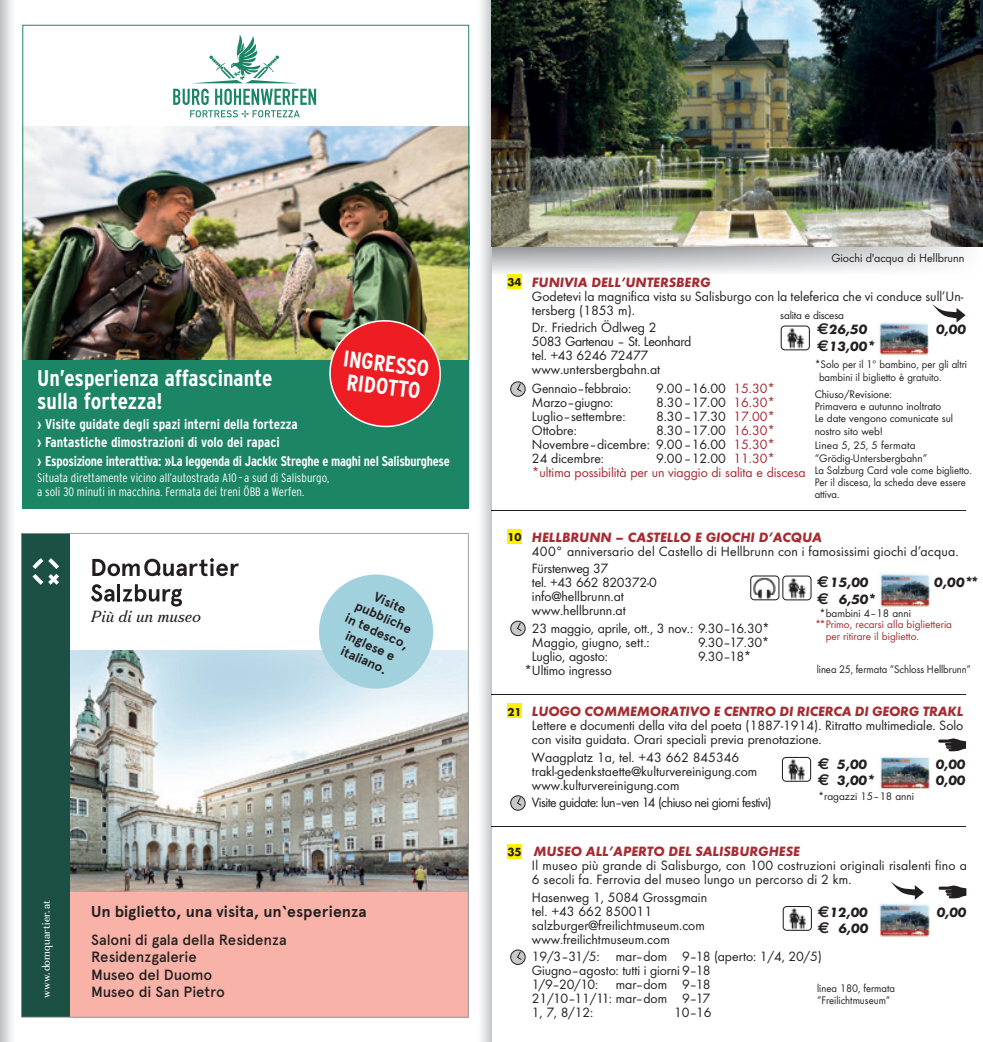
<style>
.page{position:relative;width:983px;height:1042px;background:#fff}
.page>*{position:absolute;margin:0;border:0;box-sizing:border-box;transform-origin:0 0}
.t1{font:700 condensed 22.75px/22.8px "Interstate";color:#fff}
.t2{font:700 15.75px "Apercu Pro";letter-spacing:.005em;color:#231f20}
.t3{font:italic 15.75px "Fortescue Pro";color:#231f20}
.t4{font:500 14.88px/17.5px "Apercu Pro";letter-spacing:-.01em;color:#231f20}
.t5{font:14px/14px "Futura Boo";color:#231f20}
.t6{font:700 condensed 14px/18.2px "Interstate";letter-spacing:-.015em;color:#fff}
.t7{font:italic 700 14px "Futura";color:#a72b30}
.t8{font:italic 700 14px "Futura";color:#231f20}
.t9{font:14px/14px "Futura Boo";letter-spacing:-.005em;color:#a72b30}
.t10{font:14px "Futura Boo";letter-spacing:-.04em;color:#231f20}
.t11{font:700 13.12px/15.8px "Apercu Pro";color:#231f20;text-align:center}
.t12{font:300 condensed 12.25px/14px "Interstate";color:#fff}
.t13{font:12.25px "Futura Boo";color:#231f20}
.t14{font:11.38px/12.2px "Futura Boo";color:#231f20}
.t15{font:11.38px/12.2px "Futura Boo";color:#231f20;scale:.95 1}
.t16{font:11.38px/12.2px "Futura Boo";color:#231f20;scale:.96 1}
.t17{font:11.38px/11.4px "Futura Boo";color:#a72b30}
.t18{font:10.67px "Fortescue Pro";letter-spacing:.02em;color:#fff}
.s1{font-style:normal;font-size:11.72px;color:#231f20}
.s2{color:#a72b30}
.s3{font-family:"Euro Sans Std";font-style:normal;font-size:15.75px}
.s4{color:#231f20}
.s5{font-style:normal;font-size:12.25px;color:#231f20}
</style>
<div class="page">
<img style="left:491px;top:246px;width:491px;height:29px">
<img style="left:491px;top:0;width:491px;height:246px">
<hr style="left:491px;top:510px;width:474px;height:1px;background:#231f20">
<hr style="left:491px;top:694px;width:474px;height:1px;background:#231f20">
<hr style="left:491px;top:826px;width:474px;height:1px;background:#231f20">
<div style="left:507px;top:274px;width:15px;height:15px;background:#fff101"></div>
<svg style="left:510px;top:382px;width:15px;height:14px"></svg>
<div style="left:510px;top:381px;width:15px;height:16px;border:1px solid #231f20;border-radius:50%"></div>
<svg style="left:516px;top:382px;width:6px;height:11px"></svg>
<img style="left:878px;top:323px;width:50px;height:34px">
<svg style="left:780px;top:325px;width:29px;height:25px"></svg>
<svg style="left:932px;top:304px;width:33px;height:18px"></svg>
<div style="left:507px;top:703px;width:15px;height:15px;background:#fff101"></div>
<svg style="left:510px;top:796px;width:15px;height:14px"></svg>
<div style="left:510px;top:795px;width:15px;height:15px;border:1px solid #231f20;border-radius:50%"></div>
<svg style="left:516px;top:796px;width:6px;height:11px"></svg>
<img style="left:880px;top:757px;width:49px;height:32px">
<img style="left:880px;top:759px;width:49px;height:11px">
<img style="left:880px;top:774px;width:49px;height:13px">
<svg style="left:938px;top:738px;width:27px;height:13px"></svg>
<svg style="left:781px;top:757px;width:29px;height:25px"></svg>
<div style="left:507px;top:529px;width:15px;height:15px;background:#fff101"></div>
<div style="left:510px;top:621px;width:15px;height:14px;background:#c7c8ca;border-radius:50%"></div>
<div style="left:510px;top:621px;width:15px;height:15px;border:1px solid #231f20;border-radius:50%"></div>
<svg style="left:516px;top:621px;width:6px;height:10px"></svg>
<svg style="left:750px;top:575px;width:61px;height:25px"></svg>
<img style="left:879px;top:574px;width:50px;height:33px">
<div style="left:507px;top:843px;width:15px;height:15px;background:#fff101"></div>
<svg style="left:510px;top:950px;width:15px;height:14px"></svg>
<div style="left:510px;top:949px;width:15px;height:16px;border:1px solid #231f20;border-radius:50%"></div>
<svg style="left:516px;top:950px;width:6px;height:11px"></svg>
<svg style="left:782px;top:906px;width:29px;height:25px"></svg>
<img style="left:880px;top:903px;width:50px;height:35px">
<img style="left:878px;top:907px;width:52px;height:11px">
<svg style="left:938px;top:885px;width:28px;height:13px"></svg>
<svg style="left:890px;top:881px;width:33px;height:19px"></svg>
<svg style="left:21px;top:533px;width:447px;height:484px"></svg>
<div style="left:22px;top:344px;width:447px;height:164px;background:#1c8565"></div>
<img style="left:24px;top:126px;width:443px;height:234px">
<svg style="left:173px;top:89px;width:143px;height:28px"></svg>
<svg style="left:196px;top:35px;width:97px;height:48px"></svg>
<svg style="left:325px;top:316px;width:120px;height:112px;background:#bf463d"></svg>
<h1 class="t1" style="left:344px;top:347px;width:88px;rotate:7deg">INGRESSO<br>RIDOTTO</h1>
<h1 class="t1" style="left:37px;top:366px;width:237px">Un’esperienza affascinante sulla fortezza!</h1>
<p class="t6" style="left:37px;top:415px;width:414px">› Visite guidate degli spazi interni della fortezza<br>› Fantastiche dimostrazioni di volo dei rapaci<br>› Esposizione interattiva: »La leggenda di Jackl« Streghe e maghi nel Salisburghese</p>
<p class="t12" style="left:37px;top:471px;width:293px">Situata direttamente vicino all’autostrada A10 – a sud di Salisburgo, a soli 30 minuti in macchina. Fermata dei treni ÖBB a Werfen.</p>
<p class="t3" style="left:91px;top:606px;width:111px">Più di un museo</p>
<p class="t11" style="left:363px;top:581px;width:70px;rotate:25deg">Visite pubbliche in tedesco, inglese e italiano.</p>
<p class="t18" style="left:39px;top:998px;width:99px;rotate:-90deg">www.domquartier.at</p>
<p class="t2" style="left:91px;top:900px;width:277px">Un biglietto, una visita, un‘esperienza</p>
<p class="t4" style="left:91px;top:930px;width:197px">Saloni di gala della Residenza<br>Residenzgalerie<br>Museo del Duomo<br>Museo di San Pietro</p>
<p class="t13" style="left:831px;top:250px;width:135px">Giochi d'acqua di Hellbrunn</p>
<p class="t7" style="left:507px;top:273px;width:204px"><span class="s1">34</span> FUNIVIA DELL’UNTERSBERG</p>
<p class="t5" style="left:532px;top:289px;width:433px">Godetevi la magnifica vista su Salisburgo con la teleferica che vi conduce sull’Un&shy;tersberg (1853 m).</p>
<p class="t5" style="left:532px;top:320px;width:161px">Dr. Friedrich Ödlweg 2<br>5083 Gartenau – St. Leonhard tel. +43 6246 72477 www.untersbergbahn.at</p>
<p class="t5" style="left:532px;top:381px;width:101px">Gennaio–febbraio:</p>
<p class="t5" style="left:655px;top:381px;width:120px">9.00–16.00 <span class="s2">15.30*</span></p>
<p class="t5" style="left:532px;top:395px;width:83px">Marzo–giugno:</p>
<p class="t5" style="left:655px;top:395px;width:120px">8.30–17.00 <span class="s2">16.30*</span></p>
<p class="t5" style="left:532px;top:409px;width:95px">Luglio–settembre:</p>
<p class="t5" style="left:656px;top:409px;width:120px">8.30–17.30 <span class="s2">17.00*</span></p>
<p class="t5" style="left:532px;top:423px;width:47px">Ottobre:</p>
<p class="t14" style="left:780px;top:309px;width:65px">salita e discesa</p>
<p class="t8" style="left:817px;top:321px;width:51px"><span class="s3">€</span>26,50</p>
<p class="t8" style="left:935px;top:321px;width:31px">0,00</p>
<p class="t8" style="left:817px;top:337px;width:60px"><span class="s3">€</span>13,00*</p>
<p class="t16" style="left:818px;top:358px;width:156px;text-indent:-4px">* Solo per il 1º bambino, per gli altri bambini il biglietto è gratuito.</p>
<p class="t14" style="left:814px;top:388px;width:140px">Chiuso/Revisione:<br>Primavera e autunno inoltrato<br>Le date vengono comunicate sul nostro sito web!</p>
<p class="t14" style="left:814px;top:439px;width:159px">Linea 5, 25, 5 fermata “Grödig-Untersbergbahn”<br>La Salzburg Card vale come biglietto.<br>Per il discesa, la scheda deve essere attiva.</p>
<p class="t5" style="left:532px;top:423px;width:244px;text-align:justify;text-indent:124px">8.30–17.00 <span class="s2">16.30* </span>Novembre–dicembre: 9.00–16.00 <span class="s2">15.30* </span>24 dicembre:</p>
<p class="t9" style="left:532px;top:451px;width:275px;text-indent:124px"><span class="s4">9.00–12.00</span> 11.30* *ultima possibilità per un viaggio di salita e discesa</p>
<p class="t7" style="left:507px;top:528px;width:316px"><span class="s1">10</span> HELLBRUNN – CASTELLO E GIOCHI D’ACQUA</p>
<p class="t5" style="left:532px;top:542px;width:428px;line-height:17.5px">400° anniversario del Castello di Hellbrunn con i famosissimi giochi d’acqua.<br>Fürstenweg 37</p>
<p class="t5" style="left:532px;top:575px;width:126px">tel. +43 662 820372-0 info@hellbrunn.at www.hellbrunn.at</p>
<p class="t5" style="left:532px;top:621px;width:239px">23 maggio, aprile, ott., 3 nov.: 9.30–16.30*<br>Maggio, giugno, sett.:</p>
<p class="t8" style="left:817px;top:574px;width:52px"><span class="s3">€</span>15,00</p>
<p class="t8" style="left:933px;top:574px;width:46px">0,00**</p>
<p class="t8" style="left:817px;top:590px;width:60px"><span class="s3">€</span> 6,50*</p>
<p class="t14" style="left:819px;top:607px;width:93px">*bambini 4–18 anni</p>
<p class="t17" style="left:825px;top:619px;width:128px;text-indent:-11px">** Primo, recarsi alla biglietteria per ritirare il biglietto.</p>
<p class="t5" style="left:697px;top:635px;width:73px">9.30–17.30*</p>
<p class="t5" style="left:532px;top:649px;width:77px">Luglio, agosto:</p>
<p class="t5" style="left:697px;top:649px;width:55px">9.30–18*</p>
<p class="t5" style="left:524px;top:663px;width:89px">*Ultimo ingresso</p>
<p class="t15" style="left:816px;top:663px;width:163px">linea 25, fermata “Schloss Hellbrunn“</p>
<p class="t7" style="left:507px;top:703px;width:457px"><span class="s1">21</span> LUOGO COMMEMORATIVO E CENTRO DI RICERCA DI GEORG TRAKL</p>
<p class="t5" style="left:532px;top:718px;width:433px">Lettere e documenti della vita del poeta (1887-1914). Ritratto multimediale. Solo con visita guidata. Orari speciali previa prenotazione.</p>
<p class="t5" style="left:532px;top:750px;width:227px">Waagplatz 1a, tel. +43 662 845346 trakl-gedenkstaette@kulturvereinigung.com www.kulturvereinigung.com</p>
<p class="t10" style="left:532px;top:794px;width:241px">Visite guidate: lun–ven 14 (chiuso nei giorni festivi)</p>
<p class="t8" style="left:817px;top:755px;width:51px"><span class="s3">€</span> 5,00</p>
<p class="t8" style="left:935px;top:755px;width:31px">0,00</p>
<p class="t8" style="left:817px;top:771px;width:59px"><span class="s3">€</span> 3,00*</p>
<p class="t8" style="left:935px;top:771px;width:31px">0,00</p>
<p class="t14" style="left:817px;top:790px;width:97px">*ragazzi 15–18 anni</p>
<p class="t7" style="left:507px;top:843px;width:294px"><span class="s5">35</span> MUSEO ALL’APERTO DEL SALISBURGHESE</p>
<p class="t5" style="left:532px;top:858px;width:436px">Il museo più grande di Salisburgo, con 100 costruzioni originali risalenti fino a<br>6 secoli fa. Ferrovia del museo lungo un percorso di 2 km.</p>
<p class="t5" style="left:532px;top:890px;width:177px">Hasenweg 1, 5084 Grossgmain tel. +43 662 850011 salzburger@freilichtmuseum.com www.freilichtmuseum.com</p>
<p class="t5" style="left:532px;top:949px;width:291px">19/3–31/5: mar–dom 9–18 (aperto: 1/4, 20/5)<br>Giugno–agosto: tutti i giorni 9–18<br>1/9–20/10: mar–dom 9–18<br>21/10–11/11: mar–dom 9–17<br>1, 7, 8/12:</p>
<p class="t8" style="left:817px;top:903px;width:51px"><span class="s3">€</span>12,00</p>
<p class="t8" style="left:936px;top:903px;width:31px">0,00</p>
<p class="t8" style="left:817px;top:919px;width:52px"><span class="s3">€</span> 6,00</p>
<p class="t15" style="left:817px;top:981px;width:83px">linea 180, fermata “Freilichtmuseum“</p>
<p class="t5" style="left:674px;top:1005px;width:39px">10–16</p>
</div>
